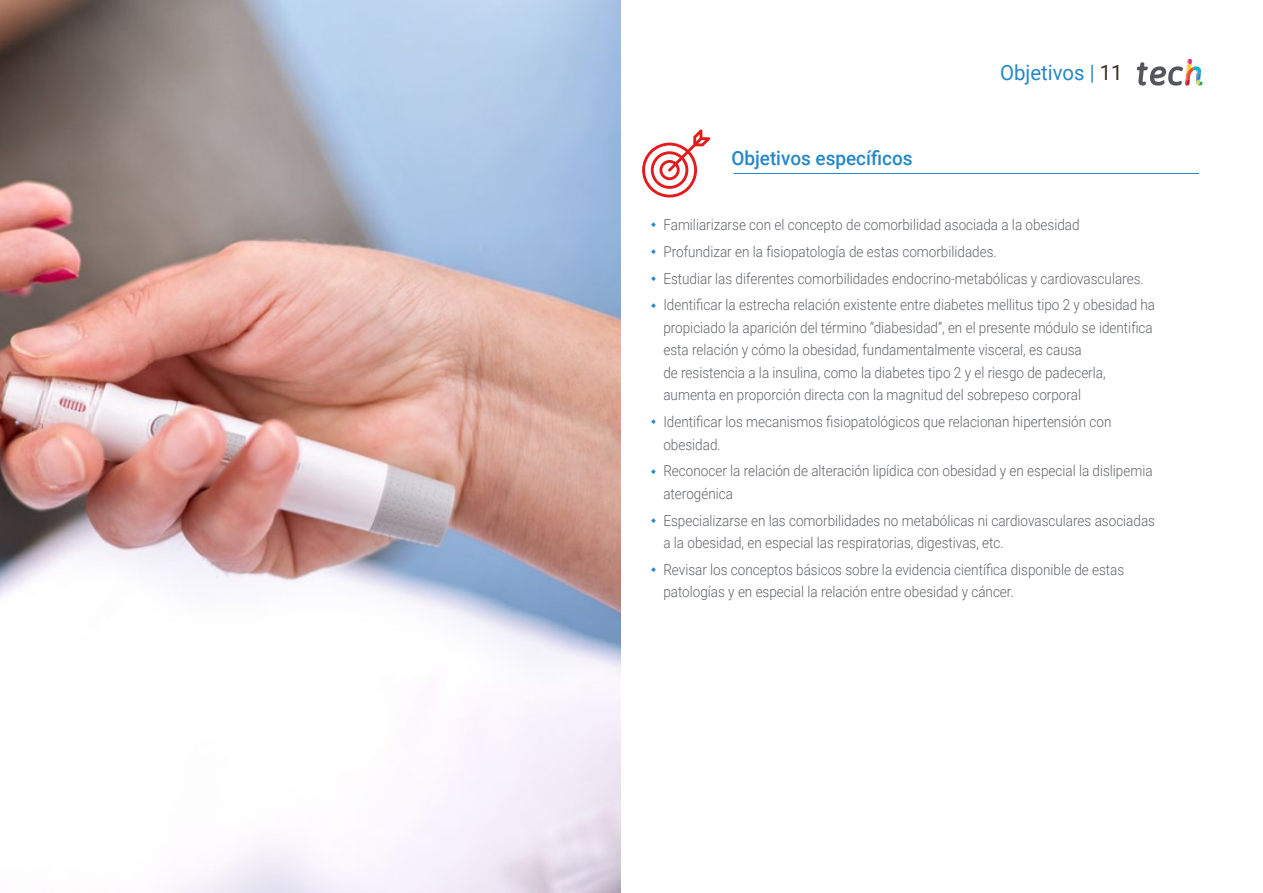
<style>
.page{position:relative;width:1263px;height:893px;background:#fff}
.page>*{position:absolute;margin:0;border:0;box-sizing:border-box;transform-origin:0 0}
.t1{font:21px "Roboto";color:#2488c9}
.t2{font:500 19.5px "Roboto";color:#2488c9}
.t3{font:300 15px/22.5px "Roboto";color:#61646a;scale:.9 1}
.s1{color:#312e20}
</style>
<div class="page">
<hr style="left:733px;top:173px;width:466px;height:1px;background:#2488c9">
<svg style="left:642px;top:129px;width:68px;height:69px"></svg>
<img style="left:0;top:0;width:621px;height:893px">
<svg style="left:1137px;top:59px;width:65px;height:27px"></svg>
<h2 class="t2" style="left:731px;top:144px;width:183px">Objetivos específicos</h2>
<h1 class="t1" style="left:1000px;top:57px;width:124px">Objetivos | <span class="s1">11</span></h1>
<p class="t3" style="left:663px;top:211px;width:548px;line-height:26.7px">Familiarizarse con el concepto de comorbilidad asociada a la obesidad<br>Profundizar en la fisiopatología de estas comorbilidades.<br>Estudiar las diferentes comorbilidades endocrino-metabólicas y cardiovasculares.<br>Identificar la estrecha relación existente entre diabetes mellitus tipo 2 y obesidad ha</p>
<p class="t3" style="left:663px;top:316px;width:545px">propiciado la aparición del término “diabesidad”, en el presente módulo se identifica esta relación y cómo la obesidad, fundamentalmente visceral, es causa<br>de resistencia a la insulina, como la diabetes tipo 2 y el riesgo de padecerla, aumenta en proporción directa con la magnitud del sobrepeso corporal</p>
<p class="t3" style="left:663px;top:410px;width:499px">Identificar los mecanismos fisiopatológicos que relacionan hipertensión con obesidad.</p>
<p class="t3" style="left:663px;top:459px;width:545px">Reconocer la relación de alteración lipídica con obesidad y en especial la dislipemia aterogénica</p>
<p class="t3" style="left:663px;top:508px;width:548px">Especializarse en las comorbilidades no metabólicas ni cardiovasculares asociadas a la obesidad, en especial las respiratorias, digestivas, etc.</p>
<p class="t3" style="left:663px;top:558px;width:514px">Revisar los conceptos básicos sobre la evidencia científica disponible de estas patologías y en especial la relación entre obesidad y cáncer.</p>
</div>
